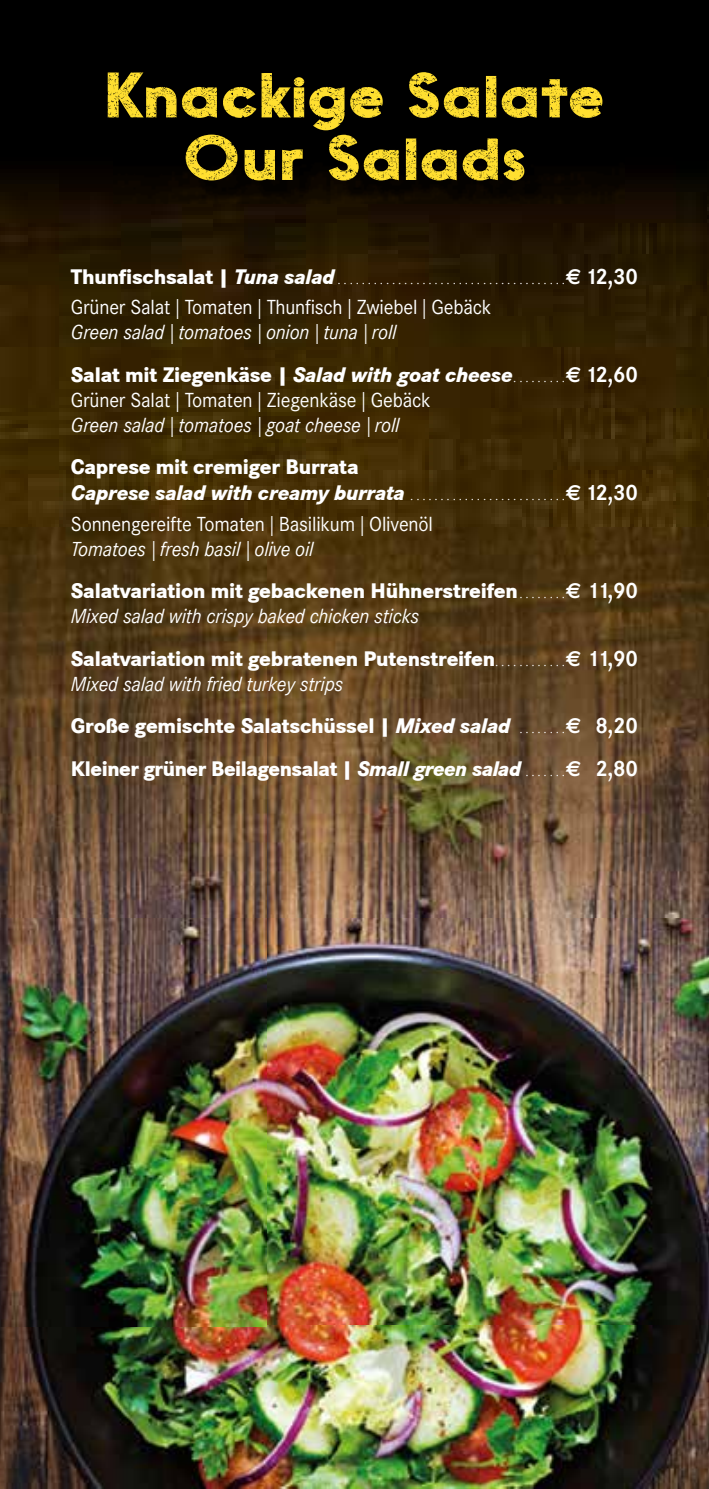
<style>
.page{position:relative;width:709px;height:1489px;background:#fff}
.page>*{position:absolute;margin:0;border:0;box-sizing:border-box;transform-origin:0 0}
.t1{font:60px/62.5px "Soto";letter-spacing:.01em;color:#ffdf30;text-align:center;scale:1.13 1}
.t2{font:800 21.75px/42.5px "Corporate S";letter-spacing:-.01em;color:#fff;scale:.95 1}
.t3{font:italic 800 21.75px/26.2px "Corporate S";letter-spacing:-.01em;color:#fff;scale:.95 1}
.t4{font:italic 20px "Corporate SBQ";letter-spacing:-.01em;color:#fff;scale:.95 1}
.t5{font:20px "Corporate SBQ";letter-spacing:-.01em;color:#fff;scale:.95 1}
.t6{font:300 12.75px "Corporate SBQ";color:#fff;scale:.95 1}
.s1{font-family:"Corporate S";font-weight:800;font-size:21.75px}
.s2{font-family:"Corporate S";font-weight:800;font-style:italic;font-size:21.75px}
.s3{font-family:"Euro Sans Std";font-weight:700;font-size:21.75px}
.s4{font-weight:700;font-size:21.75px}
.s5{font-style:italic}
.s6{font-family:"Corporate SBQ";font-weight:300;font-size:12.75px}
.s7{font-family:"Euro Sans Std";font-weight:700}
.s8{font-family:"Corporate SBQ";font-weight:700}
.s9{font-style:normal}
.s10{font-family:"Corporate SBQ";font-weight:300;font-style:normal;font-size:12.75px}
.s11{font-family:"Euro Sans Std";font-weight:700;font-style:normal}
.s12{font-family:"Corporate SBQ";font-weight:700;font-style:normal}
</style>
<div class="page">
<img style="left:0;top:0;width:709px;height:1488px">
<img style="left:113px;top:78px;width:511px;height:125px">
<h1 class="t1" style="left:104px;top:63px;width:444px">Knackige Salate<br>Our Salads</h1>
<p class="t6" style="left:71px;top:272px;width:598px"><span class="s1">Thunfischsalat |</span> <span class="s2">Tuna salad</span> . . . . . . . . . . . . . . . . . . . . . . . . . . . . . . . . . . . . . .<span class="s3">€</span> <span class="s4">12,30</span></p>
<p class="t5" style="left:71px;top:295px;width:444px">Grüner Salat | Tomaten | Thunfisch | Zwiebel | Gebäck</p>
<p class="t4" style="left:71px;top:320px;width:344px">Green salad | tomatoes | onion | tuna | roll</p>
<p class="t2" style="left:71px;top:353px;width:598px">Salat mit Ziegenkäse | <span class="s5">Salad with goat cheese</span> <span class="s6">. . . . . . . . .</span><span class="s7">€</span> <span class="s8">12,60</span></p>
<p class="t5" style="left:71px;top:388px;width:380px">Grüner Salat | Tomaten | Ziegenkäse | Gebäck</p>
<p class="t4" style="left:71px;top:412px;width:347px">Green salad | tomatoes | goat cheese | roll</p>
<p class="t3" style="left:71px;top:454px;width:598px"><span class="s9">Caprese mit cremiger Burrata<br></span>Caprese salad with creamy burrata <span class="s10">. . . . . . . . . . . . . . . . . . . . . . . . . .</span><span class="s11">€</span> <span class="s12">12,30</span></p>
<p class="t5" style="left:71px;top:512px;width:382px">Sonnengereifte Tomaten | Basilikum | Olivenöl</p>
<p class="t4" style="left:71px;top:536px;width:257px">Tomatoes | fresh basil | olive oil</p>
<p class="t2" style="left:71px;top:570px;width:598px">Salatvariation mit gebackenen Hühnerstreifen <span class="s6">. . . . . . . .</span><span class="s7">€</span> <span class="s8">11,90</span></p>
<p class="t4" style="left:71px;top:604px;width:368px">Mixed salad with crispy baked chicken sticks</p>
<p class="t2" style="left:71px;top:637px;width:598px">Salatvariation mit gebratenen Putenstreifen <span class="s6">. . . . . . . . . . . .</span><span class="s7">€</span> <span class="s8">11,90</span></p>
<p class="t4" style="left:71px;top:671px;width:288px">Mixed salad with fried turkey strips</p>
<p class="t2" style="left:71px;top:705px;width:598px">Große gemischte Salatschüssel | <span class="s5">Mixed salad</span> <span class="s6">. . . . . . . .</span><span class="s7">€</span> <span class="s8">8,20<br></span>Kleiner grüner Beilagensalat | <span class="s5">Small green salad</span> <span class="s6">. . . . . . .</span><span class="s7">€</span> <span class="s8">2,80</span></p>
</div>
